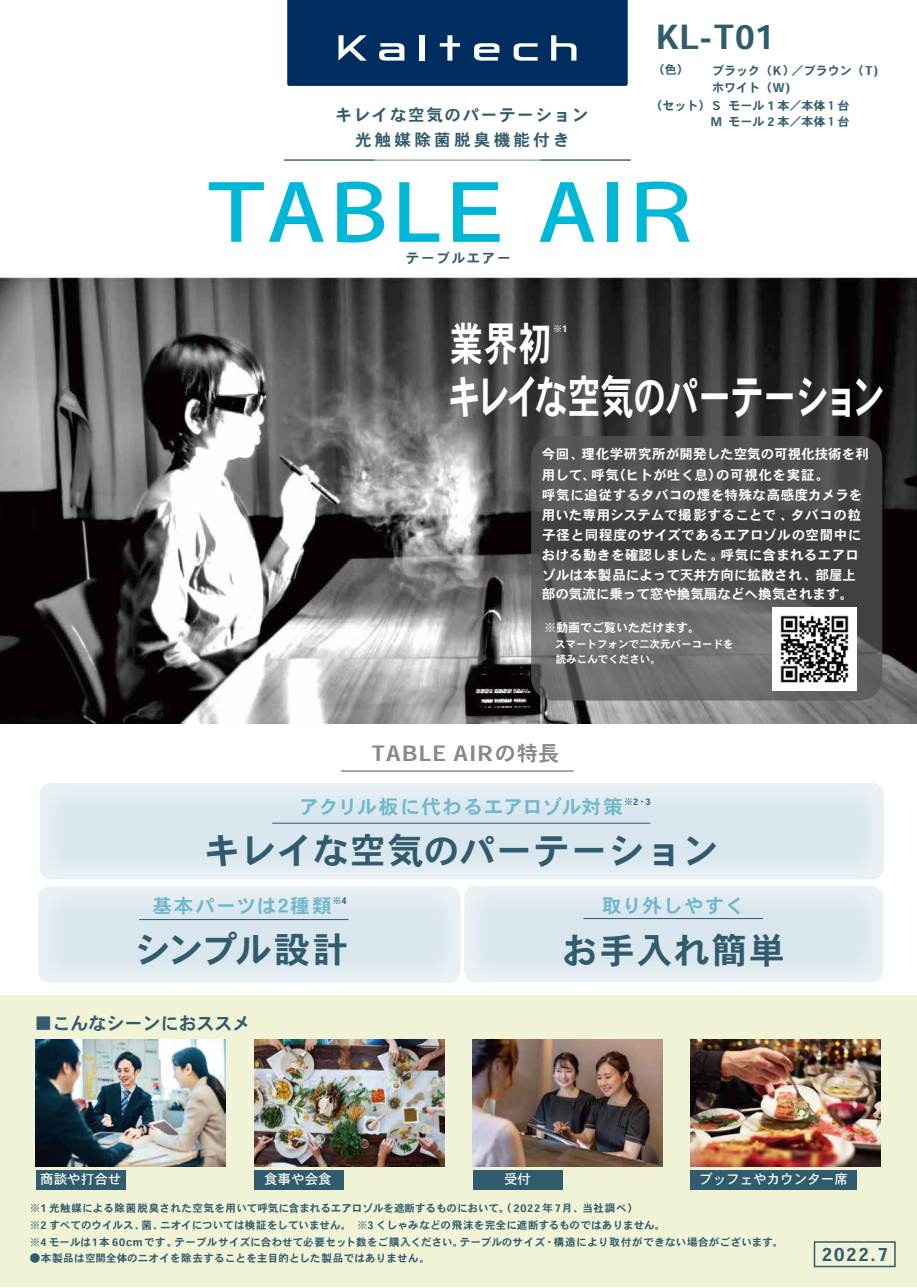
<style>
.page{position:relative;width:917px;height:1288px;background:#fff}
.page>*{position:absolute;margin:0;border:0;box-sizing:border-box;transform-origin:0 0}
.t1{font:88.5px "Heisei Kaku Go Std W5";letter-spacing:.04em;color:#00b7d8}
.t2{font:46.2px/52.5px "Heisei Kaku Go Std W7";letter-spacing:-.02em;color:#fff;scale:.72 1}
.t3{font:36px "Heisei Kaku Go Std W7";letter-spacing:.02em;color:#315c6e}
.t4{font:33px "Heisei Kaku Go Std W7";color:#315c6e}
.t5{font:21px "Heisei Kaku Go Std W7";letter-spacing:.06em;color:#898989}
.t6{font:19.5px "Heisei Kaku Go Std W7";letter-spacing:.04em;color:#70b8cc}
.t7{font:19.5px "Heisei Kaku Go Std W7";color:#70b8cc}
.t8{font:18px "Heisei Kaku Go Std W7";color:#315c6e}
.t9{font:16.5px "Heisei Kaku Go Std W7";letter-spacing:.1em;color:#315c6e}
.t10{font:16.5px "Heisei Kaku Go Std W7";letter-spacing:.2em;color:#315c6e}
.t11{font:13.5px/19.8px "Heisei Kaku Go Std W7";letter-spacing:.02em;color:#fff}
.t12{font:13.5px/20.5px "Heisei Kaku Go Std W7";letter-spacing:.04em;color:#fff}
.t13{font:13.5px "Heisei Kaku Go Std W5";color:#fff}
.t14{font:13.5px "Heisei Kaku Go Std W7";letter-spacing:.12em;color:#315c6e}
.t15{font:12px/17.1px "Heisei Kaku Go Std W7";color:#315c6e}
.t16{font:12px "Heisei Kaku Go Std W7";color:#fff}
.t17{font:10.5px "Heisei Kaku Go Std W7";letter-spacing:.02em;color:#315c6e}
.t18{font:10.5px "Heisei Kaku Go Std W7";letter-spacing:.04em;color:#315c6e}
.t19{font:10.5px "Heisei Kaku Go Std W7";color:#315c6e}
.t20{font:10.5px/14.7px "Heisei Kaku Go Std W7";color:#fff}
.t21{font:9px "Heisei Kaku Go Std W7";color:#29628c}
.t22{font:9px "Heisei Kaku Go Std W7";color:#fff}
</style>
<div class="page">
<hr style="left:284px;top:160px;width:346px;height:1px;background:#315c6e">
<hr style="left:284px;top:159px;width:90px;height:2px;background:#315c6e">
<hr style="left:540px;top:159px;width:90px;height:2px;background:#315c6e">
<div style="left:0;top:996px;width:916px;height:291px;background:#f0f3d6"></div>
<svg style="left:287px;top:0;width:340px;height:86px;background:#0f3969"></svg>
<div style="left:813px;top:1241px;width:82px;height:26px;border:2px solid #315c6e"></div>
<div style="left:36px;top:1170px;width:90px;height:20px;background:#315c6e"></div>
<div style="left:254px;top:1170px;width:90px;height:20px;background:#315c6e"></div>
<div style="left:472px;top:1170px;width:90px;height:20px;background:#315c6e"></div>
<div style="left:690px;top:1170px;width:166px;height:20px;background:#315c6e"></div>
<hr style="left:341px;top:770px;width:232px;height:2px;background:#898989">
<hr style="left:139px;top:919px;width:209px;height:1px;background:#315c6e">
<img style="left:464px;top:886px;width:418px;height:96px">
<hr style="left:583px;top:918px;width:179px;height:1px;background:#315c6e">
<img style="left:472px;top:1040px;width:190px;height:126px">
<img style="left:690px;top:1040px;width:190px;height:126px">
<img style="left:254px;top:1040px;width:190px;height:126px">
<img style="left:36px;top:1040px;width:190px;height:126px">
<img style="left:40px;top:783px;width:843px;height:96px">
<hr style="left:272px;top:823px;width:377px;height:1px;background:#315c6e">
<img style="left:0;top:277px;width:916px;height:446px">
<svg style="left:531px;top:436px;width:350px;height:264px;background:#595757"></svg>
<img style="left:772px;top:608px;width:83px;height:83px">
<p class="t9" style="left:335px;top:105px;width:254px">キレイな空気のパーテーション</p>
<p class="t10" style="left:355px;top:129px;width:216px">光触媒除菌脱臭機能付き</p>
<h3 class="t4" style="left:655px;top:17px;width:120px">KL-T01</h3>
<p class="t15" style="left:652px;top:62px;width:37px">（色）</p>
<p class="t15" style="left:650px;top:98px;width:71px">（セット） S</p>
<p class="t15" style="left:711px;top:62px;width:167px">ブラック（K）／ブラウン（T )ホワイト（W)</p>
<p class="t15" style="left:710px;top:113px;width:13px">M</p>
<p class="t15" style="left:728px;top:98px;width:122px;line-height:15.6px">モール 1 本／本体１台モール 2 本／本体１台</p>
<h1 class="t1" style="left:209px;top:156px;width:484px">TABLE AIR</h1>
<p class="t14" style="left:405px;top:250px;width:106px">テーブルエアー</p>
<h2 class="t2" style="left:447px;top:319px;width:607px">業界初<br>キレイな空気のパーテーション</h2>
<p class="t22" style="left:553px;top:323px;width:16px">※1</p>
<p class="t12" style="left:541px;top:445px;width:328px">今回、理化学研究所が開発した空気の可視化技術を利用して、呼気（ヒトが吐く息）の可視化を実証。<br>呼気に追従するタバコの煙を特殊な高感度カメラを</p>
<p class="t11" style="left:541px;top:505px;width:321px">用いた専用システムで撮影することで、タバコの粒子径と同程度のサイズであるエアロゾルの空間中における動きを確認しました。呼気に含まれるエアロゾルは本製品によって天井方向に拡散され、部屋上部の気流に乗って窓や換気扇などへ換気されます。</p>
<p class="t16" style="left:544px;top:621px;width:157px">※動画でご覧いただけます。</p>
<p class="t20" style="left:554px;top:637px;width:180px">スマートフォンで二次元バーコードを読みこんでください。</p>
<h3 class="t5" style="left:372px;top:740px;width:189px">TABLE AIRの特長</h3>
<h3 class="t7" style="left:299px;top:795px;width:324px">アクリル板に代わるエアロゾル対策</h3>
<h3 class="t3" style="left:204px;top:829px;width:515px">キレイな空気のパーテーション</h3>
<p class="t21" style="left:623px;top:796px;width:28px">※2・3</p>
<h3 class="t6" style="left:601px;top:893px;width:144px">取り外しやすく</h3>
<h3 class="t6" style="left:152px;top:894px;width:181px">基本パーツは２種類</h3>
<h3 class="t3" style="left:134px;top:927px;width:215px">シンプル設計</h3>
<h3 class="t3" style="left:561px;top:928px;width:225px">お手入れ簡単</h3>
<p class="t21" style="left:332px;top:895px;width:16px">※4</p>
<h3 class="t8" style="left:34px;top:1012px;width:218px">■こんなシーンにおススメ</h3>
<p class="t13" style="left:40px;top:1171px;width:83px">商談や打合せ</p>
<p class="t13" style="left:264px;top:1171px;width:69px">食事や会食</p>
<p class="t13" style="left:504px;top:1171px;width:28px">受付</p>
<p class="t13" style="left:699px;top:1171px;width:150px">ブッフェやカウンター席</p>
<p class="t17" style="left:30px;top:1201px;width:609px">※1 光触媒による除菌脱臭された空気を用いて呼気に含まれるエアロゾルを遮断するものにおいて。（2022 年 7月、当社調べ）</p>
<p class="t18" style="left:30px;top:1235px;width:754px">※4 モールは1本 60cm です。テーブルサイズに合わせて必要セット数をご購入ください。テーブルのサイズ・構造により取付ができない場合がございます。</p>
<p class="t17" style="left:30px;top:1252px;width:401px">●本製品は空間全体のニオイを除去することを主目的とした製品ではありません。</p>
<h3 class="t8" style="left:821px;top:1243px;width:68px">2022.7</h3>
<p class="t19" style="left:30px;top:1219px;width:636px">※2 すべてのウイルス、菌、ニオイについては検証をしていません。　※3 くしゃみなどの飛沫を完全に遮断するものではありません。</p>
</div>
